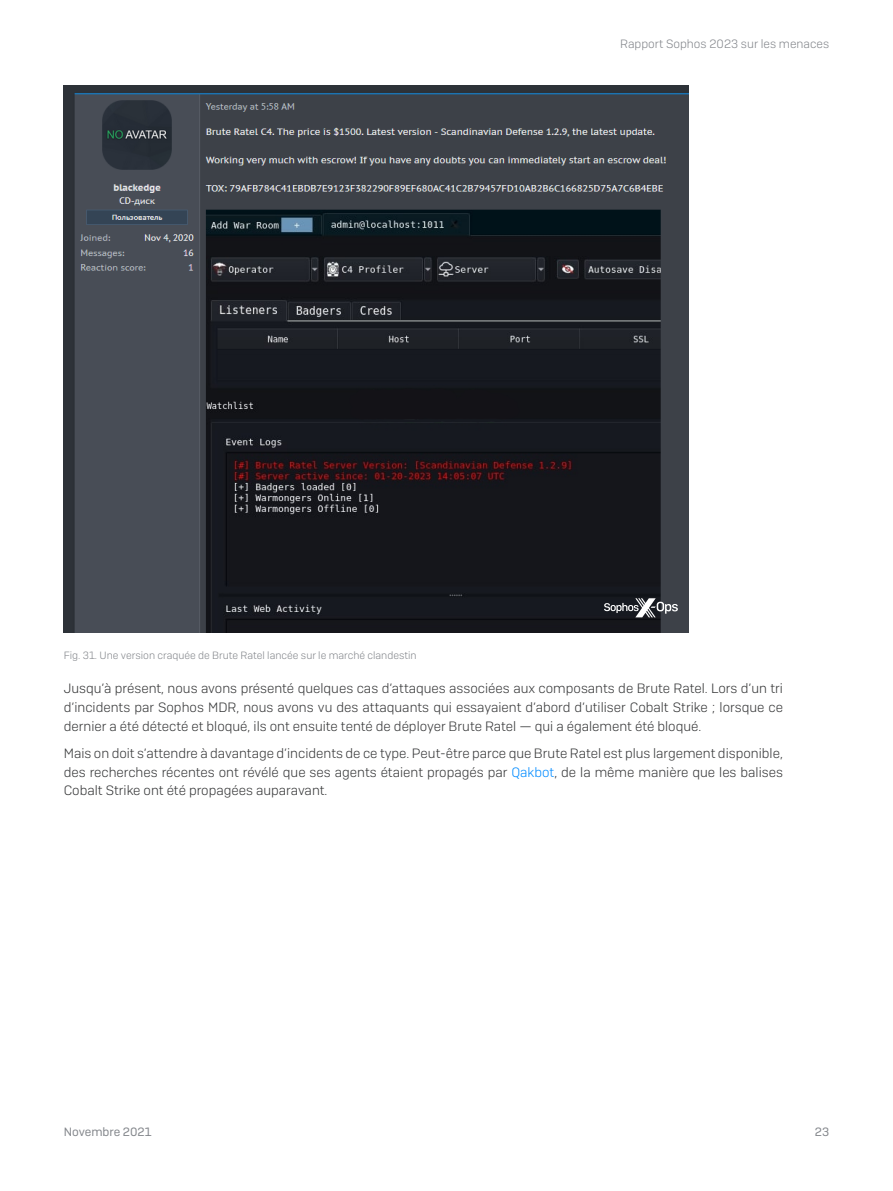
<style>
.page{position:relative;width:893px;height:1191px;background:#fff}
.page>*{position:absolute;margin:0;border:0;box-sizing:border-box;transform-origin:0 0}
.Body_Copy{font:300 13.5px/18.8px "Sophos Sans";color:#363738;text-align:justify}
.t1{font:300 12px "Sophos Sans";color:#83868b}
.t2{font:12px "Sophos Sans";color:#83868b}
.Note{font:300 10.5px "Sophos Sans";color:#83868b}
.s1{color:#008bff}
</style>
<div class="page">
<img style="left:64px;top:85px;width:624px;height:547px">
<svg style="left:604px;top:598px;width:74px;height:19px"></svg>
<p class="t1" style="left:620px;top:36px;width:211px">Rapport Sophos 2023 sur les menaces</p>
<p class="Note" style="left:64px;top:649px;width:354px">Fig. 31. Une version craquée de Brute Ratel lancée sur le marché clandestin</p>
<p class="Body_Copy" style="left:64px;top:678px;width:721px">Jusqu’à présent, nous avons présenté quelques cas d’attaques associées aux composants de Brute Ratel. Lors d’un tri d’incidents par Sophos MDR, nous avons vu des attaquants qui essayaient d’abord d’utiliser Cobalt Strike ; lorsque ce dernier a été détecté et bloqué, ils ont ensuite tenté de déployer Brute Ratel — qui a également été bloqué.</p>
<p class="Body_Copy" style="left:64px;top:743px;width:721px">Mais on doit s’attendre à davantage d’incidents de ce type. Peut-être parce que Brute Ratel est plus largement disponible, des recherches récentes ont révélé que ses agents étaient propagés par <span class="s1">Qakbot</span>, de la même manière que les balises Cobalt Strike ont été propagées auparavant.</p>
<p class="t2" style="left:64px;top:1124px;width:89px">Novembre 2021</p>
<p class="t2" style="left:815px;top:1124px;width:16px">23</p>
</div>
